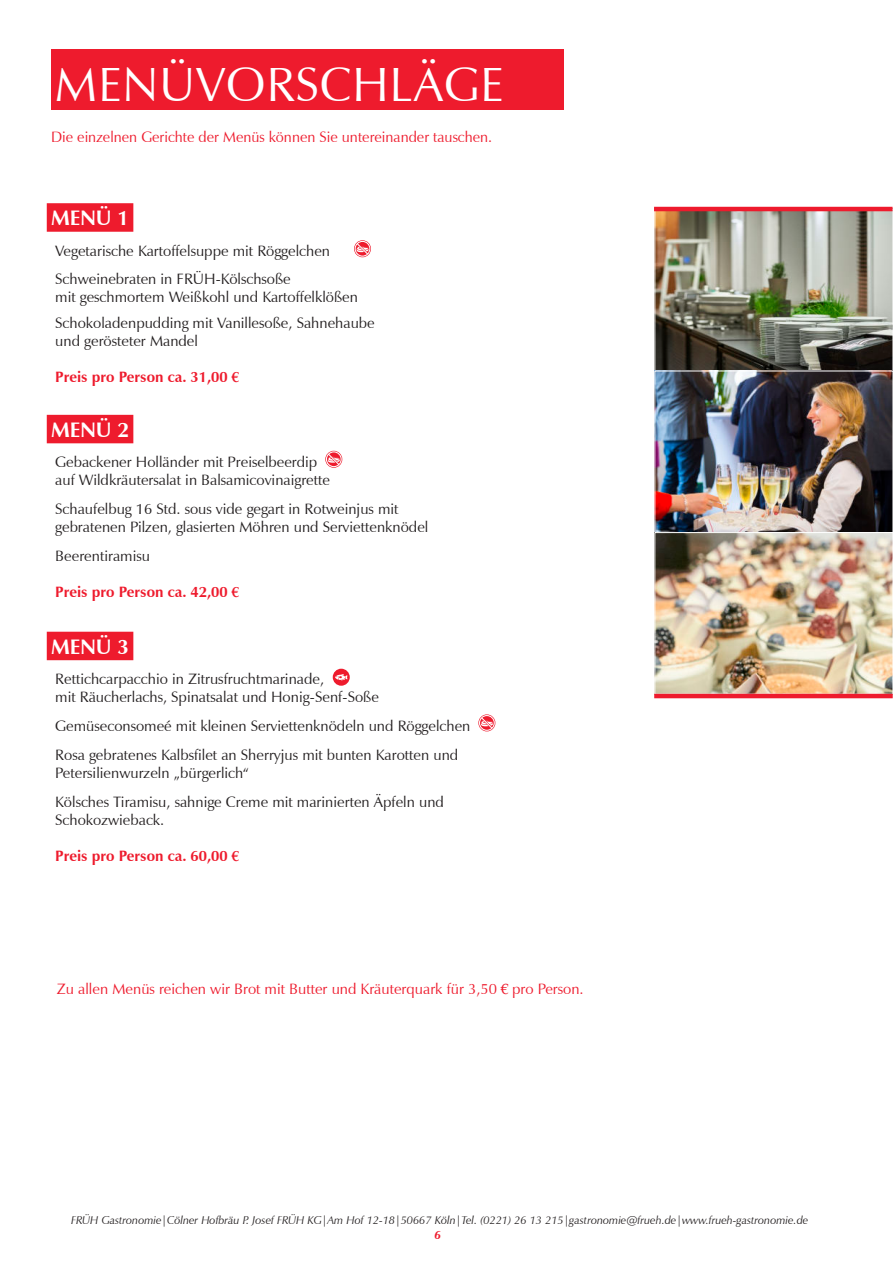
<style>
.page{position:relative;width:893px;height:1263px;background:#fff}
.page>*{position:absolute;margin:0;border:0;box-sizing:border-box;transform-origin:0 0}
.t1{font:48px "Zapf Humanist 601 BT";letter-spacing:.015em;color:#fff}
.t2{font:700 21px "Zapf Humanist 601 BT";color:#fff}
.t3{font:15px/18px "Zapf Humanist 601 BT";color:#231f20}
.t4{font:15px "Zapf Humanist 601 BT";color:#ee1b2d}
.t5{font:700 15px "Zapf Humanist 601 BT";color:#ee1b2d}
.t6{font:italic 700 12px "Zapf Humanist 601 BT";color:#ee1b2d}
.t7{font:italic 11.25px "Zapf Humanist 601 BT";color:#231f20}
.s1{font-family:"Palatino Linotype"}
.s2{font-family:"Palatino"}
</style>
<div class="page">
<div style="left:51px;top:49px;width:512px;height:61px;background:#ee1b2d"></div>
<div style="left:47px;top:203px;width:86px;height:29px;background:#ee1b2d"></div>
<div style="left:47px;top:415px;width:86px;height:28px;background:#ee1b2d"></div>
<div style="left:47px;top:632px;width:86px;height:28px;background:#ee1b2d"></div>
<img style="left:656px;top:211px;width:235px;height:158px">
<div style="left:654px;top:209px;width:239px;height:162px;border:1px solid #fff"></div>
<img style="left:656px;top:373px;width:235px;height:158px">
<img style="left:656px;top:534px;width:235px;height:158px">
<div style="left:654px;top:532px;width:239px;height:162px;border:1px solid #fff"></div>
<hr style="left:654px;top:207px;width:238px;height:4px;background:#ee1b2d">
<hr style="left:654px;top:694px;width:239px;height:4px;background:#ee1b2d">
<svg style="left:326px;top:451px;width:16px;height:16px"></svg>
<svg style="left:479px;top:715px;width:16px;height:16px"></svg>
<svg style="left:354px;top:240px;width:17px;height:17px"></svg>
<svg style="left:355px;top:241px;width:15px;height:16px"></svg>
<div style="left:333px;top:669px;width:17px;height:17px;background:#ee1b2d;border-radius:50%"></div>
<svg style="left:335px;top:674px;width:13px;height:6px"></svg>
<h1 class="t1" style="left:55px;top:65px;width:450px">MENÜVORSCHLÄGE</h1>
<p class="t4" style="left:51px;top:131px;width:443px">Die einzelnen Gerichte der Menüs können Sie untereinander tauschen.</p>
<h2 class="t2" style="left:51px;top:210px;width:80px">MENÜ 1</h2>
<p class="t3" style="left:55px;top:238px;width:276px;line-height:28.2px">Vegetarische Kartoffelsuppe mit Röggelchen<br>Schweinebraten in FRÜH-Kölschsoße</p>
<p class="t3" style="left:55px;top:285px;width:321px;line-height:26.7px">mit geschmortem Weißkohl und Kartoffelklößen<br>Schokoladenpudding mit Vanillesoße, Sahnehaube</p>
<p class="t3" style="left:55px;top:334px;width:144px">und gerösteter Mandel</p>
<p class="t5" style="left:55px;top:371px;width:185px">Preis pro Person ca. 31,00 <span class="s1">€</span></p>
<h2 class="t2" style="left:51px;top:421px;width:80px">MENÜ 2</h2>
<p class="t3" style="left:55px;top:454px;width:276px">Gebackener Holländer mit Preiselbeerdip auf Wildkräutersalat in Balsamicovinaigrette</p>
<p class="t3" style="left:55px;top:501px;width:375px">Schaufelbug 16 Std. sous vide gegart in Rotweinjus mit gebratenen Pilzen, glasierten Möhren und Serviettenknödel</p>
<p class="t3" style="left:55px;top:548px;width:96px">Beerentiramisu</p>
<p class="t5" style="left:55px;top:585px;width:185px">Preis pro Person ca. 42,00 <span class="s1">€</span></p>
<h2 class="t2" style="left:51px;top:638px;width:80px">MENÜ 3</h2>
<p class="t3" style="left:55px;top:671px;width:325px">Rettichcarpacchio in Zitrusfruchtmarinade,<br>mit Räucherlachs, Spinatsalat und Honig-Senf-Soße</p>
<p class="t3" style="left:55px;top:713px;width:417px;line-height:29px">Gemüseconsomeé mit kleinen Serviettenknödeln und Röggelchen<br>Rosa gebratenes Kalbsfilet an Sherryjus mit bunten Karotten und</p>
<p class="t3" style="left:55px;top:760px;width:390px;line-height:28.8px">Petersilienwurzeln „bürgerlich“<br>Kölsches Tiramisu, sahnige Creme mit marinierten Äpfeln und</p>
<p class="t3" style="left:55px;top:812px;width:111px">Schokozwieback.</p>
<p class="t5" style="left:55px;top:849px;width:185px">Preis pro Person ca. 60,00 <span class="s1">€</span></p>
<p class="t4" style="left:57px;top:983px;width:528px">Zu allen Menüs reichen wir Brot mit Butter und Kräuterquark für 3,50 <span class="s2">€</span> pro Person.</p>
<p class="t7" style="left:71px;top:1215px;width:739px">FRÜH Gastronomie|Cölner Hofbräu P. Josef FRÜH KG|Am Hof 12-18|50667 Köln|Tel. (0221) 26 13 215|gastronomie@frueh.de|www.frueh-gastronomie.de</p>
<p class="t6" style="left:434px;top:1228px;width:8px">6</p>
</div>
